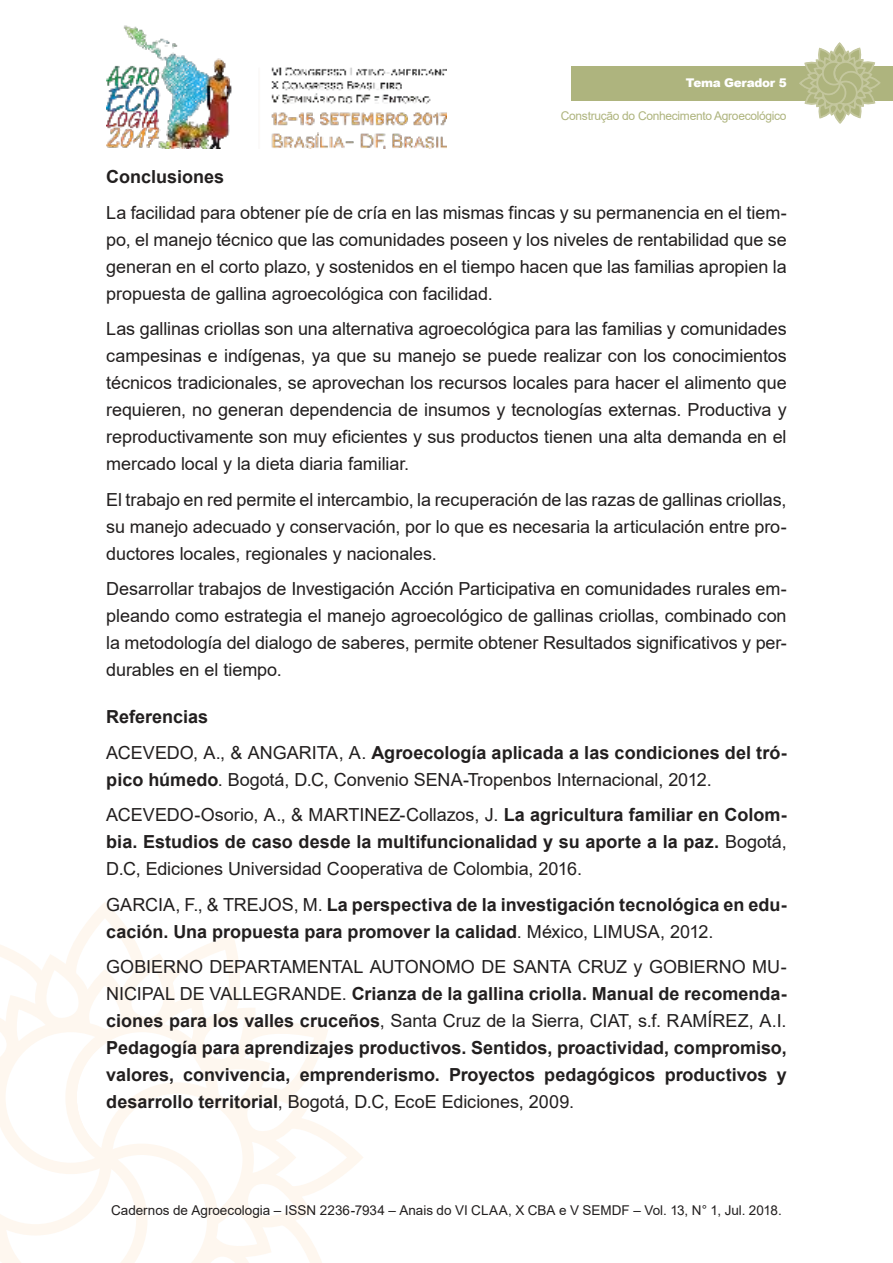
<style>
.page{position:relative;width:893px;height:1263px;background:#fff}
.page>*{position:absolute;margin:0;border:0;box-sizing:border-box;transform-origin:0 0}
.t1{font:18px/27px "Arial";letter-spacing:-.005em;color:#221f1f;text-align:justify}
.t2{font:700 18px/27px "Arial";color:#221f1f}
.t3{font:13.5px "Arial";color:#221f1f}
.t4{font:12px "Arial";letter-spacing:-.025em;color:#aeb47e}
.t5{font:900 12px "Arial";letter-spacing:-.025em;color:#fff}
.s1{font-weight:400}
.s2{font-weight:700}
</style>
<div class="page">
<img style="left:106px;top:25px;width:340px;height:124px">
<svg style="left:0;top:910px;width:363px;height:353px"></svg>
<div style="left:571px;top:66px;width:322px;height:34px;background:#aeb47e"></div>
<svg style="left:798px;top:43px;width:83px;height:81px"></svg>
<p class="t5" style="left:686px;top:76px;width:102px">Tema Gerador 5</p>
<p class="t4" style="left:561px;top:112px;width:227px">Construção do Conhecimento Agroecológico</p>
<p class="t2" style="left:106px;top:165px;width:119px">Conclusiones</p>
<p class="t1" style="left:106px;top:201px;width:682px">La facilidad para obtener píe de cría en las mismas fincas y su permanencia en el tiem&shy;po, el manejo técnico que las comunidades poseen y los niveles de rentabilidad que se generan en el corto plazo, y sostenidos en el tiempo hacen que las familias apropien la propuesta de gallina agroecológica con facilidad.</p>
<p class="t1" style="left:106px;top:317px;width:682px">Las gallinas criollas son una alternativa agroecológica para las familias y comunidades campesinas e indígenas, ya que su manejo se puede realizar con los conocimientos técnicos tradicionales, se aprovechan los recursos locales para hacer el alimento que requieren, no generan dependencia de insumos y tecnologías externas. Productiva y reproductivamente son muy eficientes y sus productos tienen una alta demanda en el mercado local y la dieta diaria familiar.</p>
<p class="t1" style="left:106px;top:488px;width:682px">El trabajo en red permite el intercambio, la recuperación de las razas de gallinas criollas, su manejo adecuado y conservación, por lo que es necesaria la articulación entre pro&shy;ductores locales, regionales y nacionales.</p>
<p class="t1" style="left:106px;top:577px;width:682px">Desarrollar trabajos de Investigación Acción Participativa en comunidades rurales em&shy;pleando como estrategia el manejo agroecológico de gallinas criollas, combinado con la metodología del dialogo de saberes, permite obtener Resultados significativos y per&shy;durables en el tiempo.</p>
<p class="t2" style="left:106px;top:701px;width:682px;line-height:35.5px">Referencias<br><span class="s1">ACEVEDO, A., &amp; ANGARITA, A.</span> Agroecología aplicada a las condiciones del tró-</p>
<p class="t1" style="left:106px;top:763px;width:682px;line-height:35.5px"><span class="s2">pico húmedo</span>. Bogotá, D.C, Convenio SENA-Tropenbos Internacional, 2012.<br>ACEVEDO-Osorio, A., &amp; MARTINEZ-Collazos, J. <span class="s2">La agricultura familiar en Colom-</span></p>
<p class="t2" style="left:106px;top:830px;width:682px">bia. Estudios de caso desde la multifuncionalidad y su aporte a la paz. <span class="s1">Bogotá,<br>D.C, Ediciones Universidad Cooperativa de Colombia, 2016.</span></p>
<p class="t2" style="left:106px;top:893px;width:682px"><span class="s1">GARCIA, F., &amp; TREJOS, M.</span> La perspectiva de la investigación tecnológica en edu&shy;cación. Una propuesta para promover la calidad<span class="s1">. México, LIMUSA, 2012.</span></p>
<p class="t2" style="left:106px;top:955px;width:682px;text-align:justify"><span class="s1">GOBIERNO DEPARTAMENTAL AUTONOMO DE SANTA CRUZ y GOBIERNO MU-NICIPAL DE VALLEGRANDE.</span> Crianza de la gallina criolla. Manual de recomenda&shy;ciones para los valles cruceños<span class="s1">, Santa Cruz de la Sierra, CIAT, s.f. RAMÍREZ, A.I.<br></span>Pedagogía para aprendizajes productivos. Sentidos, proactividad, compromiso, valores, convivencia, emprenderismo. Proyectos pedagógicos productivos y desarrollo territorial<span class="s1">, Bogotá, D.C, EcoE Ediciones, 2009.</span></p>
<p class="t3" style="left:111px;top:1205px;width:672px">Cadernos de Agroecologia – ISSN 2236-7934 – Anais do VI CLAA, X CBA e V SEMDF – Vol. 13, N° 1, Jul. 2018.</p>
</div>
